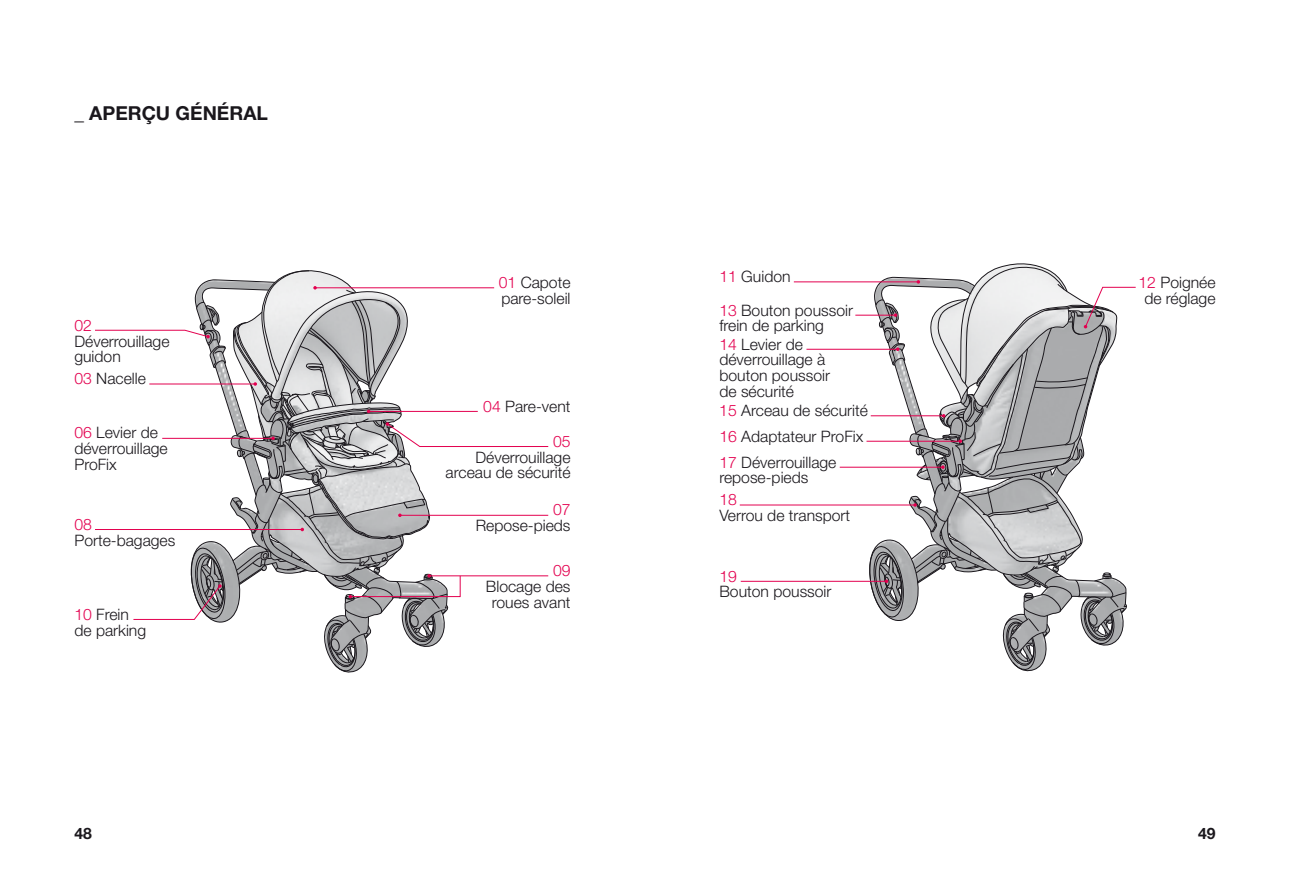
<style>
.page{position:relative;width:1290px;height:893px;background:#fff}
.page>*{position:absolute;margin:0;border:0;box-sizing:border-box;transform-origin:0 0}
.t1{font:700 19.25px "Helvetica Neue LT Pro";color:#1a171c}
.t2{font:300 15.75px/15.8px "Helvetica Neue LT Pro";color:#1a171c}
.t3{font:300 15.75px "Helvetica Neue LT Pro";color:#e3004f}
.t4{font:700 15.75px "Helvetica Neue LT Pro";color:#1a171c}
.s1{color:#e3004f}
</style>
<div class="page">
<svg style="left:95px;top:270px;width:454px;height:403px"></svg>
<hr style="left:794px;top:281px;width:124px;height:1px;background:#e3004f">
<hr style="left:855px;top:315px;width:40px;height:1px;background:#e3004f">
<hr style="left:806px;top:349px;width:92px;height:1px;background:#e3004f">
<hr style="left:840px;top:467px;width:103px;height:1px;background:#e3004f">
<hr style="left:741px;top:581px;width:145px;height:1px;background:#e3004f">
<hr style="left:740px;top:505px;width:175px;height:1px;background:#e3004f">
<svg style="left:866px;top:263px;width:270px;height:409px"></svg>
<p class="t1" style="left:74px;top:101px;width:195px">_ APERÇU GÉNÉRAL</p>
<p class="t3" style="left:74px;top:315px;width:19px">02</p>
<p class="t2" style="left:74px;top:333px;width:97px">Déverrouillage guidon</p>
<p class="t2" style="left:74px;top:371px;width:73px"><span class="s1">03</span> Nacelle</p>
<p class="t2" style="left:74px;top:425px;width:95px"><span class="s1">06</span> Levier de déverrouillage<br>ProFix</p>
<p class="t3" style="left:74px;top:515px;width:19px">08</p>
<p class="t2" style="left:74px;top:532px;width:102px">Porte-bagages</p>
<p class="t2" style="left:74px;top:606px;width:73px"><span class="s1">10</span> Frein de parking</p>
<p class="t4" style="left:74px;top:824px;width:19px">48</p>
<p class="t2" style="left:499px;top:274px;width:73px"><span class="s1">01</span> Capote pare-soleil</p>
<p class="t2" style="left:483px;top:398px;width:89px"><span class="s1">04</span> Pare-vent</p>
<p class="t3" style="left:553px;top:432px;width:19px">05</p>
<p class="t2" style="left:446px;top:449px;width:126px;text-align:right">Déverrouillage arceau de sécurité</p>
<p class="t3" style="left:553px;top:500px;width:19px">07</p>
<p class="t2" style="left:476px;top:517px;width:96px">Repose-pieds</p>
<p class="t3" style="left:553px;top:561px;width:19px">09</p>
<p class="t2" style="left:486px;top:578px;width:86px;text-align:center">Blocage des roues avant</p>
<p class="t2" style="left:719px;top:269px;width:73px"><span class="s1">11</span> Guidon</p>
<p class="t2" style="left:719px;top:302px;width:135px"><span class="s1">13</span> Bouton poussoir frein de parking</p>
<p class="t2" style="left:719px;top:336px;width:112px"><span class="s1">14</span> Levier de déverrouillage à bouton poussoir de sécurité</p>
<p class="t2" style="left:719px;top:428px;width:145px"><span class="s1">16</span> Adaptateur ProFix</p>
<p class="t2" style="left:719px;top:402px;width:150px"><span class="s1">15</span> Arceau de sécurité</p>
<p class="t2" style="left:719px;top:454px;width:119px"><span class="s1">17</span> Déverrouillage repose-pieds</p>
<p class="t3" style="left:719px;top:490px;width:19px">18</p>
<p class="t2" style="left:719px;top:507px;width:132px">Verrou de transport</p>
<p class="t3" style="left:719px;top:566px;width:19px">19</p>
<p class="t2" style="left:719px;top:584px;width:114px">Bouton poussoir</p>
<p class="t2" style="left:1138px;top:274px;width:79px;text-align:center"><span class="s1">12</span> Poignée de réglage</p>
<p class="t4" style="left:1198px;top:824px;width:19px">49</p>
</div>
